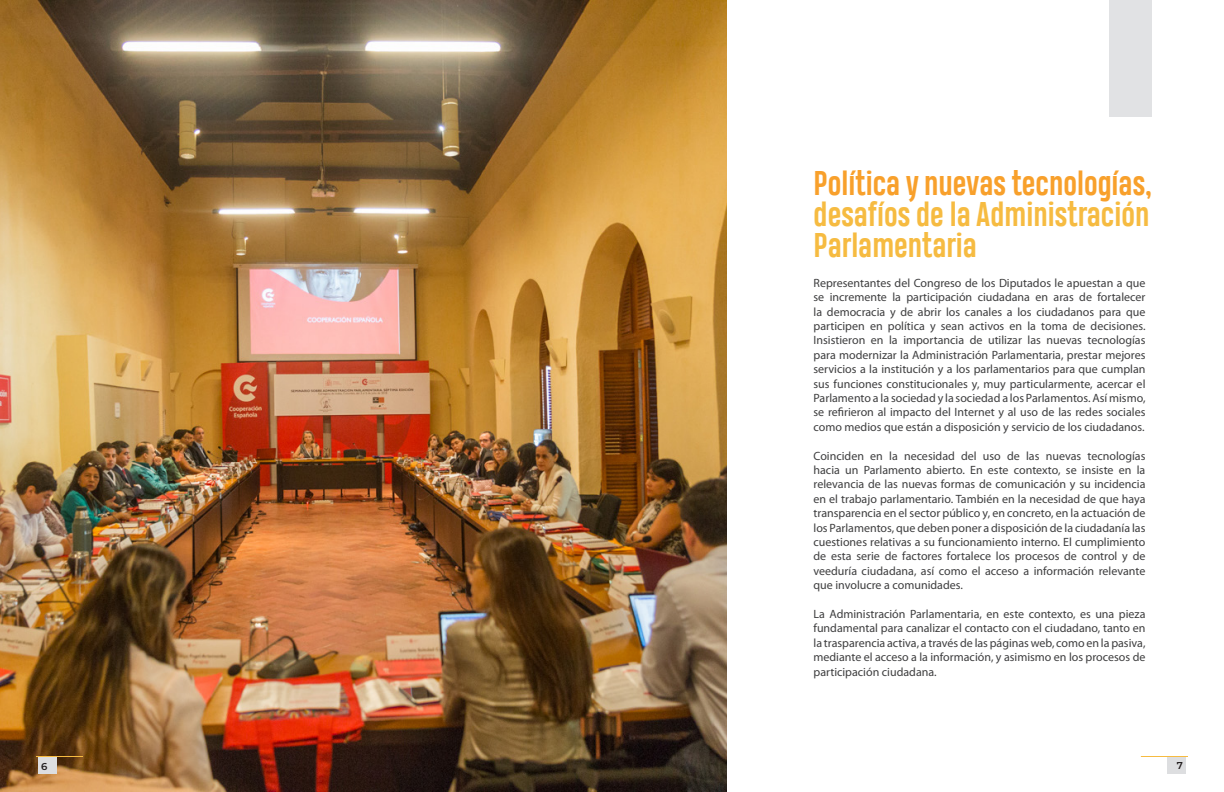
<style>
.page{position:relative;width:1224px;height:792px;background:#fff}
.page>*{position:absolute;margin:0;border:0;box-sizing:border-box;transform-origin:0 0}
.t1{font:700 32px/31px "Heading Pro Trial";color:#f6bb41}
.t2{font:700 32px "Heading Pro Trial";color:#f8a02b}
.t3{font:12px/14.4px "Myriad Pro";color:#3e3e3f;text-align:justify}
.t4{font:600 10px "Montserrat";color:#231f20}
</style>
<div class="page">
<img style="left:0;top:1px;width:726px;height:791px">
<div style="left:1109px;top:0;width:43px;height:116px;background:#e1e2e4"></div>
<div style="left:38px;top:756px;width:19px;height:18px;background:#dddee0"></div>
<hr style="left:36px;top:756px;width:47px;height:1px;background:#f6bb41">
<div style="left:1167px;top:756px;width:19px;height:18px;background:#dddee0"></div>
<hr style="left:1141px;top:756px;width:47px;height:1px;background:#f6bb41">
<p class="t2" style="left:814px;top:163px;width:340px">Política y nuevas tecnologías,</p>
<p class="t1" style="left:814px;top:202px;width:337px">desafíos de la Administración<br>Parlamentaria</p>
<p class="t3" style="left:814px;top:275px;width:333px">Representantes del Congreso de los Diputados le apuestan a que se incremente la participación ciudadana en aras de fortalecer la democracia y de abrir los canales a los ciudadanos para que participen en política y sean activos en la toma de decisiones.<br>Insistieron en la importancia de utilizar las nuevas tecnologías para modernizar la Administración Parlamentaria, prestar mejores servicios a la institución y a los parlamentarios para que cumplan sus funciones constitucionales y, muy particularmente, acercar el Parlamento a la sociedad y la sociedad a los Parlamentos. Así mismo, se refirieron al impacto del Internet y al uso de las redes sociales como medios que están a disposición y servicio de los ciudadanos.</p>
<p class="t3" style="left:814px;top:448px;width:333px">Coinciden en la necesidad del uso de las nuevas tecnologías hacia un Parlamento abierto. En este contexto, se insiste en la relevancia de las nuevas formas de comunicación y su incidencia en el trabajo parlamentario. También en la necesidad de que haya transparencia en el sector público y, en concreto, en la actuación de los Parlamentos, que deben poner a disposición de la ciudadanía las cuestiones relativas a su funcionamiento interno. El cumplimiento de esta serie de factores fortalece los procesos de control y de veeduría ciudadana, así como el acceso a información relevante que involucre a comunidades.</p>
<p class="t3" style="left:814px;top:607px;width:333px">La Administración Parlamentaria, en este contexto, es una pieza fundamental para canalizar el contacto con el ciudadano, tanto en la trasparencia activa, a través de las páginas web, como en la pasiva, mediante el acceso a la información, y asimismo en los procesos de participación ciudadana.</p>
<p class="t4" style="left:41px;top:759px;width:8px">6</p>
<p class="t4" style="left:1177px;top:759px;width:8px">7</p>
</div>
